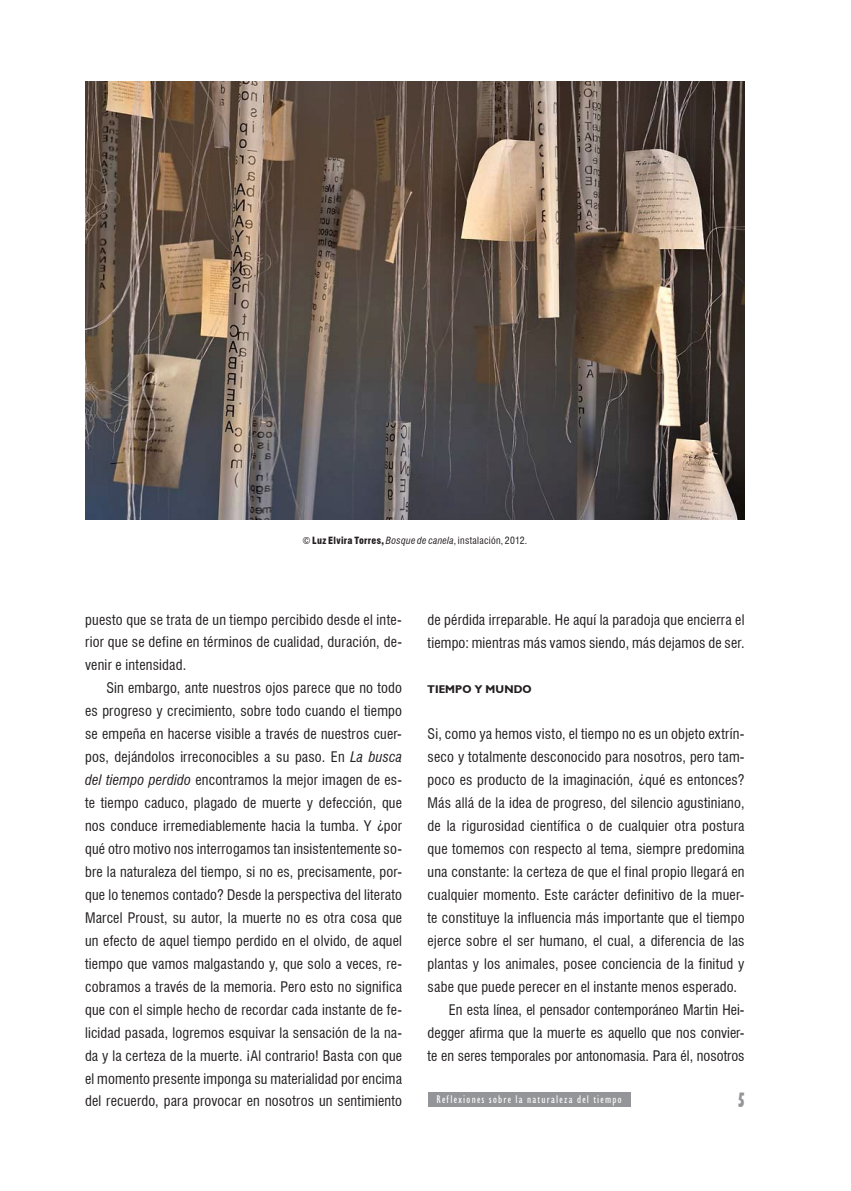
<style>
.page{position:relative;width:851px;height:1191px;background:#fff}
.page>*{position:absolute;margin:0;border:0;box-sizing:border-box;transform-origin:0 0}
.t1{font:700 condensed 21px "Humanist 521 BT Xtra";color:#939598;scale:.75 1}
.t2{font:condensed 14.25px/23px "Swiss 721 BT";letter-spacing:.01em;color:#231f20;text-align:justify}
.t3{font:condensed 11.25px "Humanist 521 BT";letter-spacing:.11em;color:#fff}
.t4{font:700 11.25px "Humanist 521 BT";letter-spacing:.01em;color:#231f20}
.t5{font:condensed 9.75px "Swiss 721 BT";letter-spacing:.03em;color:#231f20}
.s1{font-weight:900}
.s2{font-style:italic}
</style>
<div class="page">
<div style="left:427px;top:1092px;width:203px;height:14px;background:#939598"></div>
<img style="left:85px;top:81px;width:659px;height:439px">
<p class="t5" style="left:302px;top:535px;width:226px">© <span class="s1">Luz Elvira Torres,</span> <span class="s2">Bosque de canela</span>, instalación, 2012.</p>
<p class="t2" style="left:85px;top:608px;width:318px">puesto que se trata de un tiempo percibido desde el inte&shy;rior que se define en términos de cualidad, duración, de&shy;venir e intensidad.</p>
<p class="t2" style="left:85px;top:676px;width:318px;text-indent:21px">Sin embargo, ante nuestros ojos parece que no todo es progreso y crecimiento, sobre todo cuando el tiempo se empeña en hacerse visible a través de nuestros cuer&shy;pos, dejándolos irreconocibles a su paso. En <span class="s2">La busca del tiempo perdido</span> encontramos la mejor imagen de es&shy;te tiempo caduco, plagado de muerte y defección, que nos conduce irremediablemente hacia la tumba. Y ¿por qué otro motivo nos interrogamos tan insistentemente so&shy;bre la naturaleza del tiempo, si no es, precisamente, por&shy;que lo tenemos contado? Desde la perspectiva del literato Marcel Proust, su autor, la muerte no es otra cosa que un efecto de aquel tiempo perdido en el olvido, de aquel tiempo que vamos malgastando y, que solo a veces, re&shy;cobramos a través de la memoria. Pero esto no significa que con el simple hecho de recordar cada instante de fe&shy;licidad pasada, logremos esquivar la sensación de la na&shy;da y la certeza de la muerte. ¡Al contrario! Basta con que el momento presente imponga su materialidad por encima del recuerdo, para provocar en nosotros un sentimiento</p>
<p class="t2" style="left:427px;top:608px;width:318px">de pérdida irreparable. He aquí la paradoja que encierra el tiempo: mientras más vamos siendo, más dejamos de ser.</p>
<p class="t4" style="left:427px;top:682px;width:105px">TIEMPO Y MUNDO</p>
<p class="t2" style="left:427px;top:722px;width:318px">Si, como ya hemos visto, el tiempo no es un objeto extrín-</p>
<p class="t2" style="left:427px;top:745px;width:318px">seco y totalmente desconocido para nosotros, pero tam-</p>
<p class="t2" style="left:427px;top:768px;width:318px">poco es producto de la imaginación, ¿qué es entonces?</p>
<p class="t2" style="left:427px;top:791px;width:318px">Más allá de la idea de progreso, del silencio agustiniano,</p>
<p class="t2" style="left:427px;top:814px;width:318px">de la rigurosidad científica o de cualquier otra postura</p>
<p class="t2" style="left:427px;top:837px;width:318px">que tomemos con respecto al tema, siempre predomina</p>
<p class="t2" style="left:427px;top:860px;width:318px">una constante: la certeza de que el final propio llegará en</p>
<p class="t2" style="left:427px;top:883px;width:318px">cualquier momento. Este carácter definitivo de la muer-</p>
<p class="t2" style="left:427px;top:906px;width:318px">te constituye la influencia más importante que el tiempo</p>
<p class="t2" style="left:427px;top:929px;width:318px">ejerce sobre el ser humano, el cual, a diferencia de las</p>
<p class="t2" style="left:427px;top:952px;width:318px">plantas y los animales, posee conciencia de la finitud y</p>
<p class="t2" style="left:427px;top:975px;width:311px">sabe que puede perecer en el instante menos esperado.</p>
<p class="t2" style="left:449px;top:998px;width:297px">En esta línea, el pensador contemporáneo Martin Hei-</p>
<p class="t2" style="left:427px;top:1021px;width:318px">degger afirma que la muerte es aquello que nos convier-</p>
<p class="t2" style="left:427px;top:1044px;width:318px">te en seres temporales por antonomasia. Para él, nosotros</p>
<p class="t3" style="left:436px;top:1092px;width:187px">Reflexiones sobre la naturaleza del tiempo</p>
<h1 class="t1" style="left:738px;top:1086px;width:10px">5</h1>
</div>
